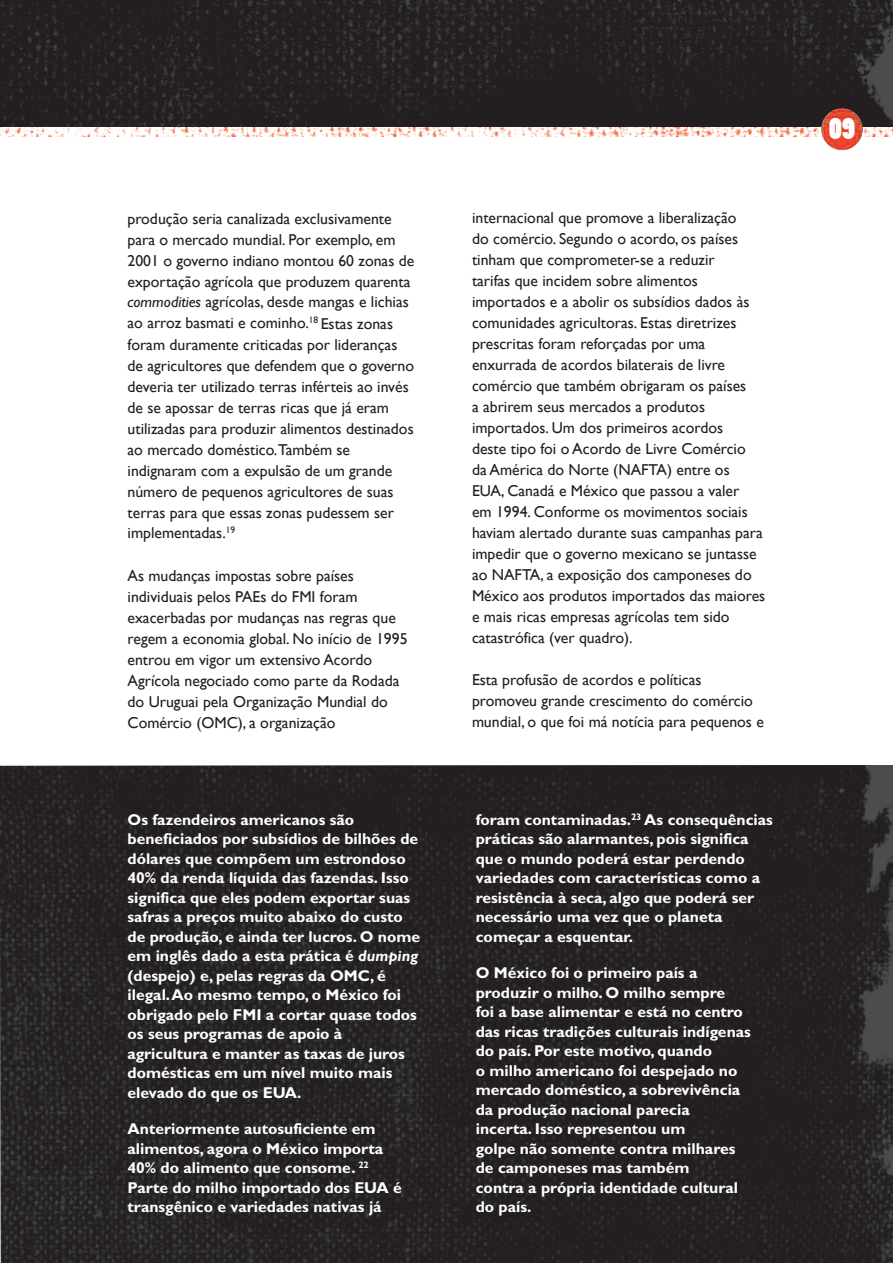
<style>
.page{position:relative;width:893px;height:1263px;background:#fff}
.page>*{position:absolute;margin:0;border:0;box-sizing:border-box;transform-origin:0 0}
.t1{font:28.5px "Poplar Std";color:#fff}
.t2{font:15.75px/21px "Gill Sans";color:#231f20}
.t3{font:700 15.75px/19.5px "Gill Sans";color:#fff}
.s1{font-style:italic}
</style>
<div class="page">
<img style="left:0;top:765px;width:893px;height:498px">
<img style="left:0;top:0;width:893px;height:128px">
<svg style="left:0;top:128px;width:893px;height:8px"></svg>
<img style="left:821px;top:108px;width:41px;height:42px">
<p class="t2" style="left:128px;top:208px;width:288px">produção seria canalizada exclusivamente para o mercado mundial. Por exemplo, em 2001 o governo indiano montou 60 zonas de exportação agrícola que produzem quarenta <span class="s1">commodities</span> agrícolas, desde mangas e lichias ao arroz basmati e cominho.<sup>18</sup> Estas zonas foram duramente criticadas por lideranças de agricultores que defendem que o governo deveria ter utilizado terras inférteis ao invés de se apossar de terras ricas que já eram utilizadas para produzir alimentos destinados ao mercado doméstico.Também se indignaram com a expulsão de um grande número de pequenos agricultores de suas terras para que essas zonas pudessem ser implementadas.<sup>19</sup></p>
<p class="t2" style="left:128px;top:565px;width:281px">As mudanças impostas sobre países individuais pelos PAEs do FMI foram exacerbadas por mudanças nas regras que regem a economia global. No início de 1995 entrou em vigor um extensivo Acordo Agrícola negociado como parte da Rodada do Uruguai pela Organização Mundial do Comércio (OMC), a organização</p>
<p class="t3" style="left:128px;top:811px;width:294px">Os fazendeiros americanos são beneficiados por subsídios de bilhões de dólares que compõem um estrondoso 40% da renda líquida das fazendas. Isso significa que eles podem exportar suas safras a preços muito abaixo do custo de produção, e ainda ter lucros. O nome em inglês dado a esta prática é <span class="s1">dumping </span>(despejo) e, pelas regras da OMC, é ilegal. Ao mesmo tempo, o México foi obrigado pelo FMI a cortar quase todos os seus programas de apoio à agricultura e manter as taxas de juros domésticas em um nível muito mais elevado do que os EUA.</p>
<p class="t3" style="left:128px;top:1120px;width:276px">Anteriormente autosuficiente em alimentos, agora o México importa 40% do alimento que consome. <sup>22<br></sup>Parte do milho importado dos EUA é transgênico e variedades nativas já</p>
<p class="t2" style="left:472px;top:208px;width:295px">internacional que promove a liberalização<br>do comércio. Segundo o acordo, os países tinham que comprometer-se a reduzir<br>tarifas que incidem sobre alimentos importados e a abolir os subsídios dados às comunidades agricultoras. Estas diretrizes prescritas foram reforçadas por uma enxurrada de acordos bilaterais de livre comércio que também obrigaram os países<br>a abrirem seus mercados a produtos importados. Um dos primeiros acordos<br>deste tipo foi o Acordo de Livre Comércio<br>da América do Norte (NAFTA) entre os EUA, Canadá e México que passou a valer<br>em 1994. Conforme os movimentos sociais haviam alertado durante suas campanhas para impedir que o governo mexicano se juntasse ao NAFTA, a exposição dos camponeses do México aos produtos importados das maiores e mais ricas empresas agrícolas tem sido catastrófica (ver quadro).</p>
<p class="t2" style="left:472px;top:669px;width:293px">Esta profusão de acordos e políticas promoveu grande crescimento do comércio mundial, o que foi má notícia para pequenos e</p>
<p class="t3" style="left:476px;top:811px;width:299px">foram contaminadas.<sup>23</sup> As consequências práticas são alarmantes, pois significa que o mundo poderá estar perdendo variedades com características como a resistência à seca, algo que poderá ser necessário uma vez que o planeta começar a esquentar.</p>
<p class="t3" style="left:476px;top:965px;width:277px">O México foi o primeiro país a produzir o milho. O milho sempre<br>foi a base alimentar e está no centro das ricas tradições culturais indígenas do país. Por este motivo, quando<br>o milho americano foi despejado no mercado doméstico, a sobrevivência da produção nacional parecia<br>incerta. Isso representou um<br>golpe não somente contra milhares de camponeses mas também<br>contra a própria identidade cultural do país.</p>
<h1 class="t1" style="left:829px;top:117px;width:27px">09</h1>
</div>
